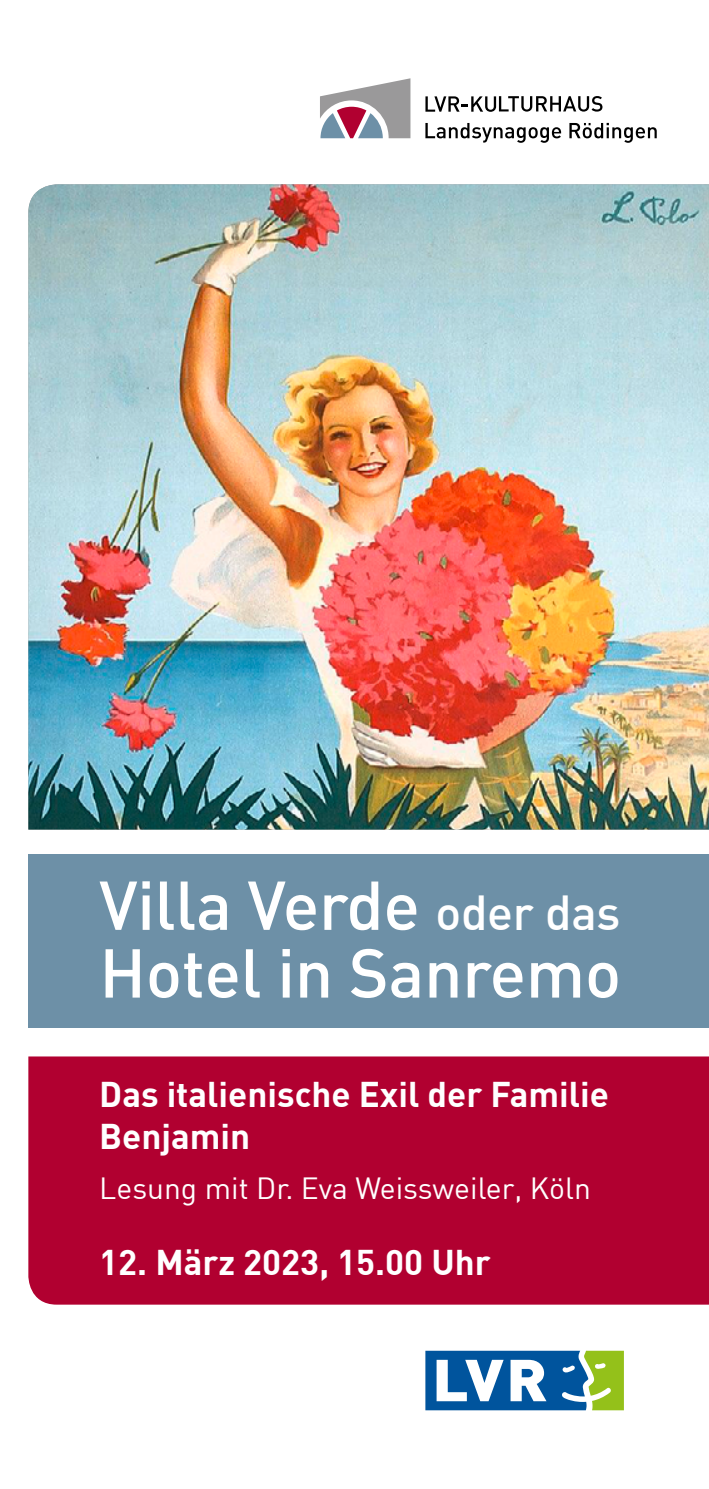
<style>
.page{position:relative;width:709px;height:1489px;background:#fff}
.page>*{position:absolute;margin:0;border:0;box-sizing:border-box;transform-origin:0 0}
.t1{font:500 68px/67.8px "DIN";letter-spacing:-.005em;color:#fff}
.t2{font:700 35px/42px "DIN";color:#fff}
.t3{font:30px "DIN";color:#fff}
.s1{font-size:48px}
</style>
<div class="page">
<svg style="left:425px;top:96px;width:177px;height:16px"></svg>
<svg style="left:425px;top:123px;width:136px;height:20px"></svg>
<svg style="left:569px;top:123px;width:87px;height:20px"></svg>
<svg style="left:320px;top:78px;width:90px;height:60px"></svg>
<svg style="left:425px;top:1350px;width:199px;height:60px"></svg>
<div style="left:28px;top:1056px;width:681px;height:248px;background:#b10030"></div>
<div style="left:28px;top:854px;width:681px;height:174px;background:#6d90a7"></div>
<img style="left:28px;top:184px;width:681px;height:645px">
<h1 class="t1" style="left:99px;top:869px;width:523px">Villa Verde <span class="s1">oder das<br></span>Hotel in Sanremo</h1>
<p class="t2" style="left:99px;top:1071px;width:511px">Das italienische Exil der Familie<br>Benjamin</p>
<p class="t3" style="left:99px;top:1169px;width:493px">Lesung mit Dr. Eva Weissweiler, Köln</p>
<p class="t2" style="left:99px;top:1239px;width:393px">12. März 2023, 15.00 Uhr</p>
</div>
